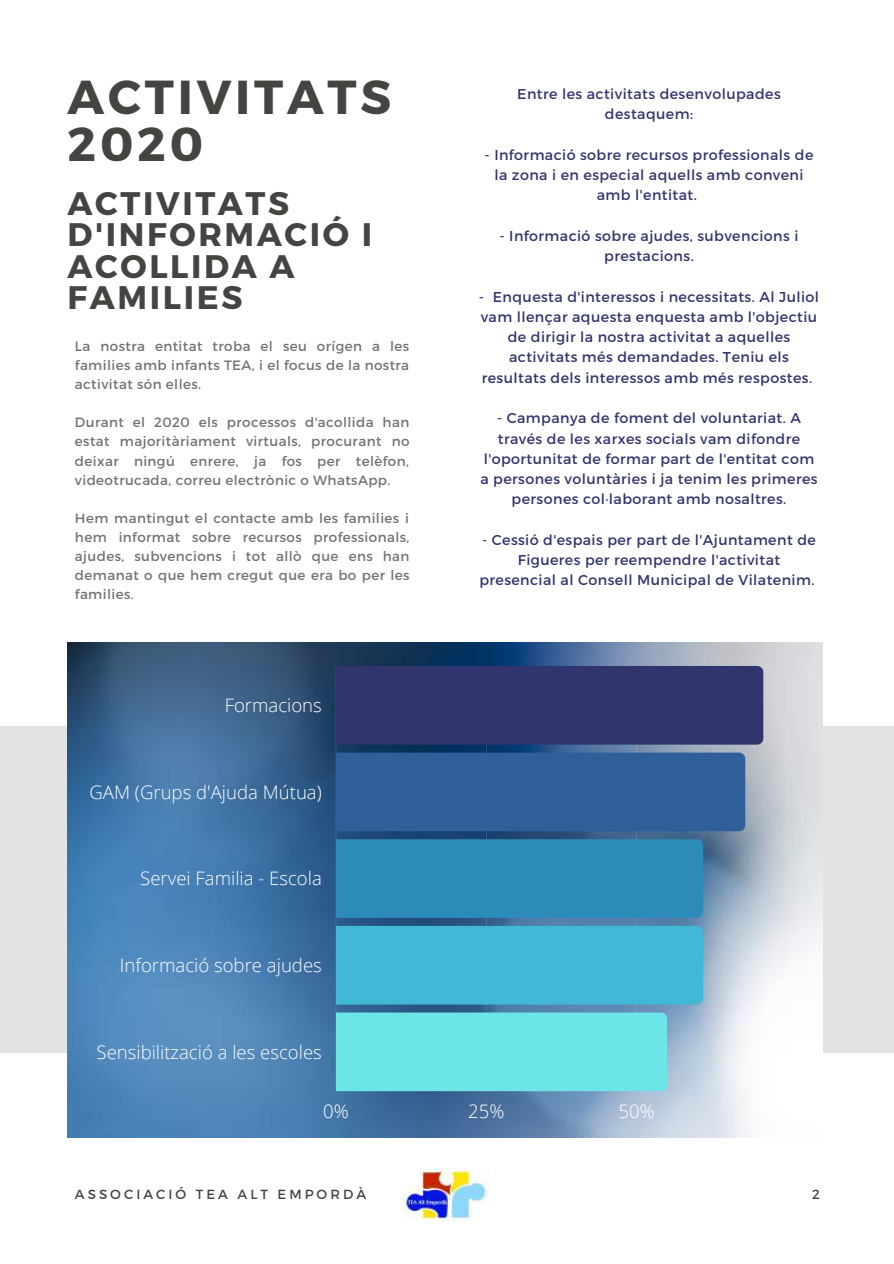
<style>
.page{position:relative;width:894px;height:1264px;background:#fff}
.page>*{position:absolute;margin:0;border:0;box-sizing:border-box;transform-origin:0 0}
.t1{font:700 47.55px/46.2px "Montserrat";letter-spacing:.08em;color:#444440}
.t2{font:700 32.55px/31.5px "Montserrat";letter-spacing:.08em;color:#444440}
.t3{font:300 18.6px "Open Sans";color:#fff}
.t4{font:14.25px/20.2px "Montserrat";letter-spacing:.03em;color:#31356e;text-align:center}
.t5{font:13.5px/19px "Montserrat";letter-spacing:.03em;color:#737373;text-align:justify}
.t6{font:13.2px "Montserrat";letter-spacing:.23em;color:#444440}
</style>
<div class="page">
<div style="left:0;top:726px;width:893px;height:326px;background:#e3e3e3"></div>
<img style="left:68px;top:642px;width:754px;height:495px">
<hr style="left:335px;top:666px;width:1px;height:425px;background:#fff">
<hr style="left:486px;top:666px;width:1px;height:425px;background:#fff">
<hr style="left:636px;top:666px;width:1px;height:425px;background:#fff">
<hr style="left:786px;top:666px;width:1px;height:425px;background:#fff">
<div style="left:336px;top:666px;width:427px;height:78px;background:#31356e"></div>
<div style="left:336px;top:752px;width:409px;height:79px;background:#2f5f98"></div>
<div style="left:336px;top:839px;width:367px;height:78px;background:#2d8bba"></div>
<div style="left:336px;top:925px;width:367px;height:79px;background:#41b8d5"></div>
<div style="left:336px;top:1012px;width:331px;height:79px;background:#6ce5e8"></div>
<img style="left:401px;top:1168px;width:87px;height:53px">
<h1 class="t1" style="left:68px;top:72px;width:325px">ACTIVITATS<br>2020</h1>
<h2 class="t2" style="left:68px;top:186px;width:306px">ACTIVITATS<br>D'INFORMACIÓ I<br>ACOLLIDA A<br>FAMILIES</h2>
<p class="t5" style="left:75px;top:336px;width:335px">La nostra entitat troba el seu orígen a les families amb infants TEA, i el focus de la nostra activitat són elles.</p>
<p class="t5" style="left:75px;top:412px;width:336px">Durant el 2020 els processos d'acollida han estat majoritàriament virtuals, procurant no deixar ningú enrere, ja fos per telèfon, videotrucada, correu electrònic o WhatsApp.</p>
<p class="t5" style="left:75px;top:508px;width:336px">Hem mantingut el contacte amb les families i hem informat sobre recursos professionals, ajudes, subvencions i tot allò que ens han demanat o que hem cregut que era bo per les families.</p>
<h3 class="t3" style="left:224px;top:692px;width:99px">Formacions</h3>
<h3 class="t3" style="left:89px;top:778px;width:234px">GAM (Grups d'Ajuda Mútua)</h3>
<h3 class="t3" style="left:140px;top:865px;width:183px">Servei Familia - Escola</h3>
<h3 class="t3" style="left:120px;top:952px;width:203px">Informació sobre ajudes</h3>
<h3 class="t3" style="left:97px;top:1038px;width:227px">Sensibilització a les escoles</h3>
<p class="t4" style="left:517px;top:83px;width:265px">Entre les activitats desenvolupades destaquem:</p>
<p class="t4" style="left:484px;top:144px;width:330px">- Informació sobre recursos professionals de la zona i en especial aquells amb conveni amb l'entitat.</p>
<p class="t4" style="left:499px;top:225px;width:300px">- Informació sobre ajudes, subvencions i prestacions.</p>
<p class="t4" style="left:479px;top:286px;width:341px">- Enquesta d'interessos i necessitats. Al Juliol vam llençar aquesta enquesta amb l'objectiu de dirigir la nostra activitat a aquelles activitats més demandades. Teniu els resultats dels interessos amb més respostes.</p>
<p class="t4" style="left:480px;top:407px;width:338px">- Campanya de foment del voluntariat. A través de les xarxes socials vam difondre l'oportunitat de formar part de l'entitat com a persones voluntàries i ja tenim les primeres persones col·laborant amb nosaltres.</p>
<p class="t4" style="left:479px;top:529px;width:338px">- Cessió d'espais per part de l'Ajuntament de<br>Figueres per reempendre l'activitat presencial al Consell Municipal de Vilatenim.</p>
<h3 class="t3" style="left:323px;top:1098px;width:27px">0%</h3>
<h3 class="t3" style="left:468px;top:1098px;width:38px">25%</h3>
<h3 class="t3" style="left:618px;top:1098px;width:38px">50%</h3>
<p class="t6" style="left:75px;top:1185px;width:292px">ASSOCIACIÓ TEA ALT EMPORDÀ</p>
<p class="t6" style="left:811px;top:1185px;width:9px">2</p>
</div>
